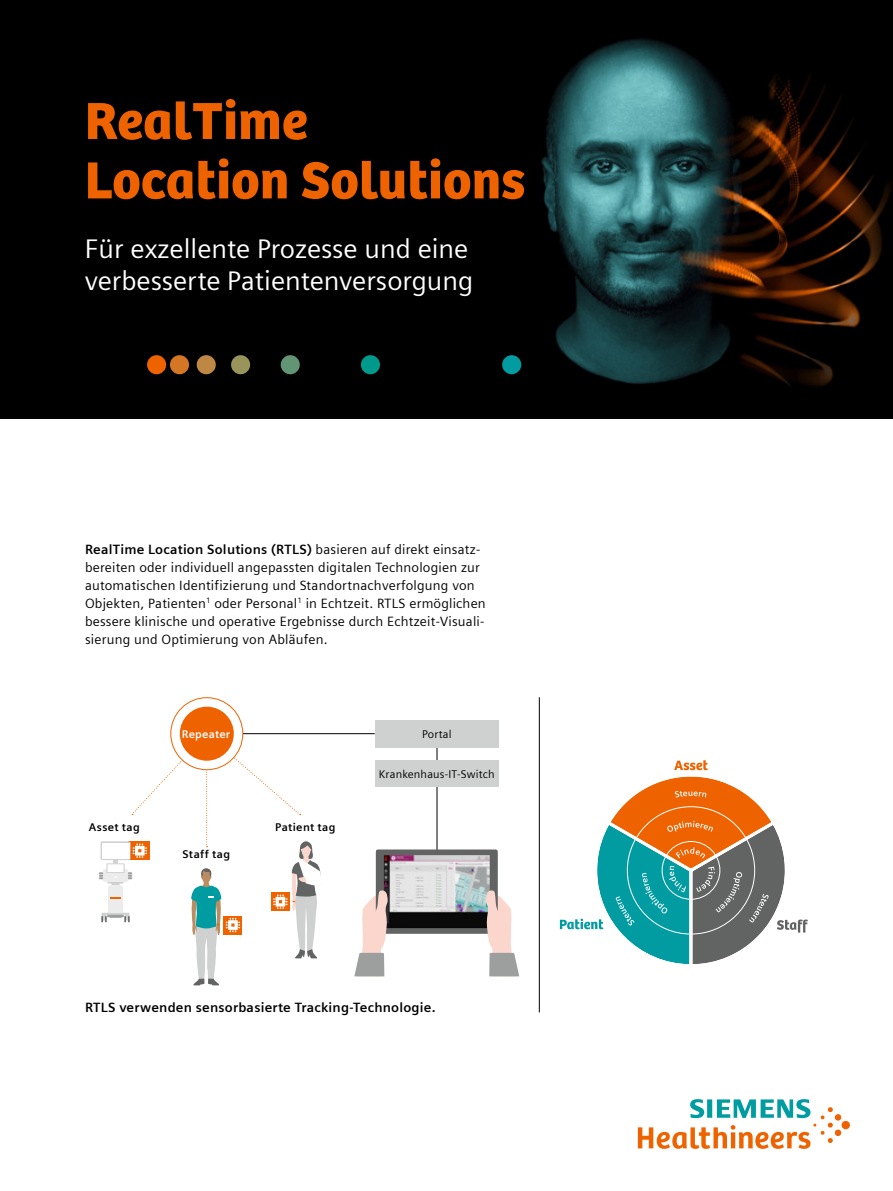
<style>
.page{position:relative;width:893px;height:1191px;background:#fff}
.page>*{position:absolute;margin:0;border:0;box-sizing:border-box;transform-origin:0 0}
.t1{font:54px/59.4px "SH Bree Headline Regular";color:#ee6300}
.t2{font:27px/32.4px "Siemens Sans";color:#fff}
.t3{font:13.5px/18px "Siemens Sans";letter-spacing:.015em;color:#000}
.t4{font:700 13.5px "Siemens Sans";letter-spacing:.015em;color:#000}
.t5{font:11.25px "Siemens Sans";letter-spacing:.015em;color:#000}
.t6{font:700 11.25px "Siemens Sans";letter-spacing:.03em;color:#000}
.t7{font:700 11.25px "Siemens Sans";letter-spacing:.015em;color:#fff}
.s1{font-weight:700}
</style>
<div class="page">
<img style="left:0;top:0;width:893px;height:418px">
<div style="left:147px;top:355px;width:19px;height:19px;background:#ee6300;border-radius:50%"></div>
<div style="left:170px;top:355px;width:19px;height:19px;background:#d47623;border-radius:50%"></div>
<div style="left:197px;top:355px;width:19px;height:19px;background:#be8844;border-radius:50%"></div>
<div style="left:231px;top:355px;width:19px;height:19px;background:#99945c;border-radius:50%"></div>
<div style="left:281px;top:355px;width:19px;height:19px;background:#619574;border-radius:50%"></div>
<div style="left:361px;top:355px;width:19px;height:19px;background:#009a8d;border-radius:50%"></div>
<div style="left:502px;top:355px;width:19px;height:19px;background:#009ca2;border-radius:50%"></div>
<svg style="left:638px;top:1099px;width:212px;height:50px"></svg>
<hr style="left:437px;top:744px;width:1px;height:106px;background:#000">
<div style="left:180px;top:706px;width:54px;height:54px;background:#ee6300;border-radius:50%"></div>
<div style="left:375px;top:720px;width:124px;height:27px;background:#cfd0d0"></div>
<div style="left:375px;top:760px;width:124px;height:26px;background:#cfd0d0"></div>
<hr style="left:243px;top:733px;width:132px;height:1px;background:#000">
<svg style="left:354px;top:849px;width:165px;height:127px"></svg>
<svg style="left:99px;top:733px;width:224px;height:252px"></svg>
<svg style="left:560px;top:760px;width:248px;height:204px"></svg>
<hr style="left:539px;top:697px;width:1px;height:315px;background:#000">
<h1 class="t1" style="left:85px;top:89px;width:442px">RealTime<br>Location Solutions</h1>
<h2 class="t2" style="left:85px;top:230px;width:390px">Für exzellente Prozesse und eine verbesserte Patientenversorgung</h2>
<p class="t3" style="left:85px;top:539px;width:402px"><span class="s1">RealTime Location Solutions (RTLS)</span> basieren auf direkt einsatz&shy;bereiten oder individuell angepassten digitalen Technologien zur automatischen Identifizierung und Standortnachverfolgung von Objekten, Patienten<sup>1</sup> oder Personal<sup>1</sup> in Echtzeit. RTLS ermöglichen bessere klinische und operative Ergebnisse durch Echtzeit-Visuali&shy;sierung und Optimierung von Abläufen.</p>
<p class="t7" style="left:182px;top:725px;width:50px">Repeater</p>
<p class="t5" style="left:422px;top:725px;width:31px">Portal</p>
<p class="t5" style="left:379px;top:765px;width:117px">Krankenhaus-IT-Switch</p>
<p class="t6" style="left:89px;top:818px;width:53px">Asset tag</p>
<p class="t6" style="left:275px;top:818px;width:62px">Patient tag</p>
<p class="t6" style="left:183px;top:845px;width:49px">Staff tag</p>
<p class="t4" style="left:85px;top:997px;width:352px">RTLS verwenden sensorbasierte Tracking-Technologie.</p>
</div>
